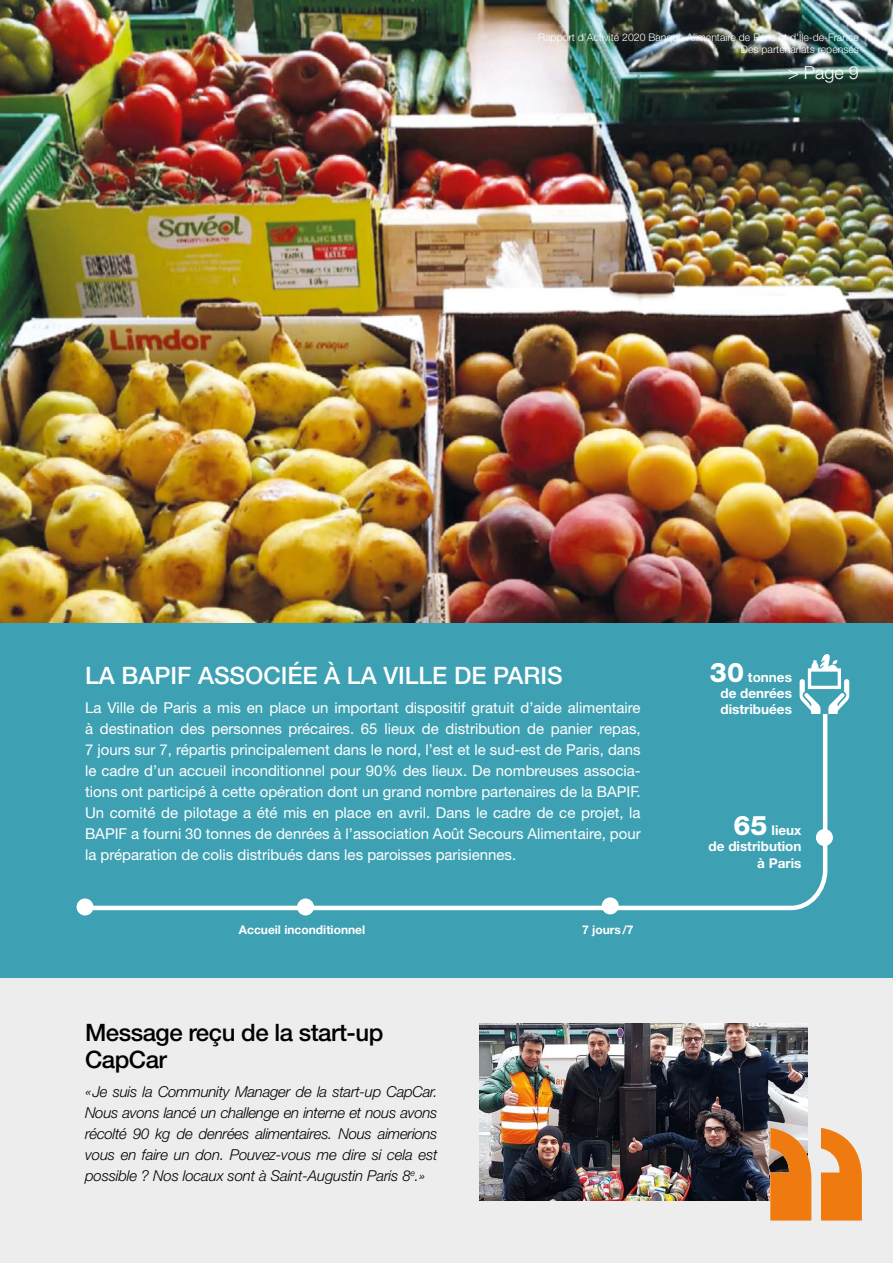
<style>
.page{position:relative;width:893px;height:1263px;background:#fff}
.page>*{position:absolute;margin:0;border:0;box-sizing:border-box;transform-origin:0 0}
.t1{font:500 24px "Helvetica Neue LT Pro";color:#fff}
.t2{font:500 24px/27px "Helvetica Neue LT Pro";letter-spacing:-.02em;color:#000}
.t3{font:300 18px "Helvetica Neue LT Pro";color:#fff}
.t4{font:15px/21px "Helvetica Neue LT Pro";color:#fff;text-align:justify}
.t5{font:italic 300 15px/21px "Helvetica Neue LT Pro";letter-spacing:-.01em;color:#000;text-align:justify}
.t6{font:700 13.5px/16.2px "Helvetica Neue LT Pro";color:#fff;text-align:justify}
.t7{font:700 12px "Helvetica Neue LT Pro";color:#fff}
.t8{font:300 10.5px/12.6px "Helvetica Neue LT Pro";color:#fff;text-align:right}
.s1{font-weight:800;font-size:27px}
</style>
<div class="page">
<div style="left:0;top:974px;width:893px;height:289px;background:#ededed"></div>
<img style="left:0;top:0;width:893px;height:623px">
<img style="left:479px;top:1024px;width:329px;height:177px">
<svg style="left:821px;top:1128px;width:41px;height:92px"></svg>
<svg style="left:770px;top:1128px;width:41px;height:92px;background:#dd822e"></svg>
<div style="left:0;top:623px;width:893px;height:354px;background:#3ea1b3"></div>
<svg style="left:800px;top:654px;width:49px;height:60px"></svg>
<svg style="left:80px;top:709px;width:750px;height:203px"></svg>
<div style="left:816px;top:829px;width:17px;height:17px;background:#fff;border-radius:50%"></div>
<div style="left:297px;top:898px;width:17px;height:17px;background:#fff;border-radius:50%"></div>
<div style="left:77px;top:898px;width:17px;height:17px;background:#fff;border-radius:50%"></div>
<div style="left:602px;top:897px;width:17px;height:17px;background:#fff;border-radius:50%"></div>
<p class="t8" style="left:538px;top:30px;width:322px">Rapport d’Activité 2020 Banque Alimentaire de Paris et d’Île-de-France<br>Des partenariats repensés</p>
<p class="t3" style="left:788px;top:61px;width:72px">&gt; Page 9</p>
<h1 class="t1" style="left:85px;top:661px;width:479px">LA BAPIF ASSOCIÉE À LA VILLE DE PARIS</h1>
<p class="t4" style="left:85px;top:697px;width:557px">La Ville de Paris a mis en place un important dispositif gratuit d’aide alimentaire à destination des personnes précaires. 65 lieux de distribution de panier repas, 7 jours sur 7, répartis principalement dans le nord, l’est et le sud-est de Paris, dans le cadre d’un accueil inconditionnel pour 90% des lieux. De nombreuses associa&shy;tions ont participé à cette opération dont un grand nombre partenaires de la BAPIF.<br>Un comité de pilotage a été mis en place en avril. Dans le cadre de ce projet, la BAPIF a fourni 30 tonnes de denrées à l’association Août Secours Alimentaire, pour la préparation de colis distribués dans les paroisses parisiennes.</p>
<p class="t7" style="left:239px;top:922px;width:128px">Accueil inconditionnel</p>
<p class="t7" style="left:582px;top:922px;width:53px">7 jours/7</p>
<h1 class="t2" style="left:85px;top:1018px;width:300px">Message reçu de la start-up<br>CapCar</h1>
<p class="t5" style="left:85px;top:1081px;width:354px">«Je suis la Community Manager de la start-up CapCar.<br>Nous avons lancé un challenge en interne et nous avons récolté 90 kg de denrées alimentaires. Nous aimerions vous en faire un don. Pouvez-vous me dire si cela est possible ? Nos locaux sont à Saint-Augustin Paris 8<sup>e</sup>.»</p>
<p class="t6" style="left:720px;top:668px;width:73px;text-indent:-11px"><span class="s1">30</span> tonnes de denrées distribuées</p>
<p class="t6" style="left:709px;top:822px;width:94px;text-align:right"><span class="s1">65</span> lieux<br>de distribution à Paris</p>
</div>
